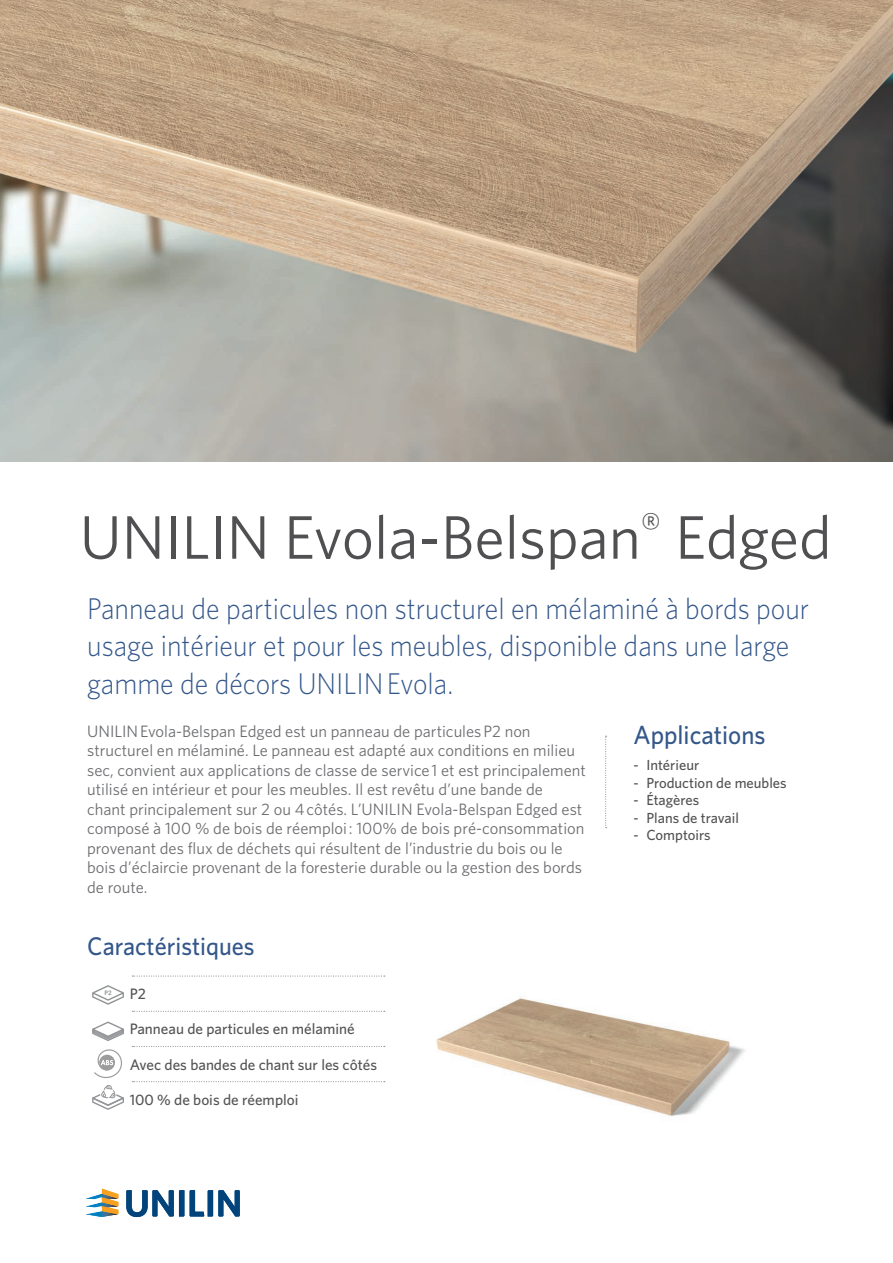
<style>
.page{position:relative;width:893px;height:1263px;background:#fff}
.page>*{position:absolute;margin:0;border:0;box-sizing:border-box;transform-origin:0 0}
.t1{font:61.5px "Whitney";color:#505052}
.t2{font:300 30px/37.5px "Whitney";color:#34578a;scale:.93 1}
.t3{font:500 26.25px "Whitney";color:#34578a;scale:.95 1}
.t4{font:500 25.5px "Whitney";color:#34578a;scale:.95 1}
.t5{font:16.5px/19.5px "Whitney";color:#6c6d70}
.t6{font:500 15.15px "Whitney";color:#535355}
.t7{font:500 14.55px "Whitney";color:#535355}
.t8{font:600 6.45px "Whitney";color:#929595}
</style>
<div class="page">
<svg style="left:605px;top:736px;width:2px;height:92px"></svg>
<svg style="left:126px;top:1190px;width:58px;height:27px"></svg>
<svg style="left:190px;top:1190px;width:50px;height:26px"></svg>
<svg style="left:86px;top:1188px;width:32px;height:29px"></svg>
<img style="left:436px;top:998px;width:309px;height:118px">
<img style="left:0;top:0;width:893px;height:461px">
<svg style="left:132px;top:975px;width:253px;height:2px"></svg>
<svg style="left:132px;top:1011px;width:253px;height:1px"></svg>
<svg style="left:132px;top:1046px;width:253px;height:1px"></svg>
<svg style="left:132px;top:1081px;width:253px;height:1px"></svg>
<svg style="left:92px;top:1085px;width:32px;height:25px"></svg>
<svg style="left:92px;top:1021px;width:32px;height:20px"></svg>
<svg style="left:92px;top:985px;width:32px;height:20px"></svg>
<svg style="left:94px;top:1049px;width:28px;height:29px"></svg>
<h1 class="t1" style="left:80px;top:501px;width:753px">UNILIN Evola-Belspan<sup>®</sup> Edged</h1>
<h2 class="t2" style="left:87px;top:589px;width:778px">Panneau de particules non structurel en mélaminé à bords pour usage intérieur et pour les meubles, disponible dans une large gamme de décors UNILIN Evola.</h2>
<p class="t5" style="left:87px;top:721px;width:500px">UNILIN Evola-Belspan Edged est un panneau de particules P2 non structurel en mélaminé. Le panneau est adapté aux conditions en milieu sec, convient aux applications de classe de service 1 et est principalement utilisé en intérieur et pour les meubles. Il est revêtu d’une bande de<br>chant principalement sur 2 ou 4 côtés. L’UNILIN Evola-Belspan Edged est composé à 100 % de bois de réemploi : 100% de bois pré-consommation provenant des flux de déchets qui résultent de l’industrie du bois ou le bois d’éclaircie provenant de la foresterie durable ou la gestion des bords de route.</p>
<h3 class="t3" style="left:634px;top:719px;width:140px">Applications</h3>
<p class="t7" style="left:634px;top:756px;width:67px">- Intérieur</p>
<p class="t7" style="left:634px;top:774px;width:155px">- Production de meubles</p>
<p class="t7" style="left:634px;top:791px;width:67px">- Étagères</p>
<p class="t7" style="left:634px;top:809px;width:107px">- Plans de travail</p>
<p class="t7" style="left:634px;top:826px;width:79px">- Comptoirs</p>
<h3 class="t4" style="left:87px;top:931px;width:178px">Caractéristiques</h3>
<p class="t6" style="left:130px;top:985px;width:18px">P2</p>
<p class="t6" style="left:130px;top:1020px;width:226px">Panneau de particules en mélaminé</p>
<p class="t6" style="left:130px;top:1055px;width:249px">Avec des bandes de chant sur les côtés</p>
<p class="t6" style="left:130px;top:1090px;width:170px">100 % de bois de réemploi</p>
<p class="t8" style="left:105px;top:989px;width:9px">P2</p>
</div>
